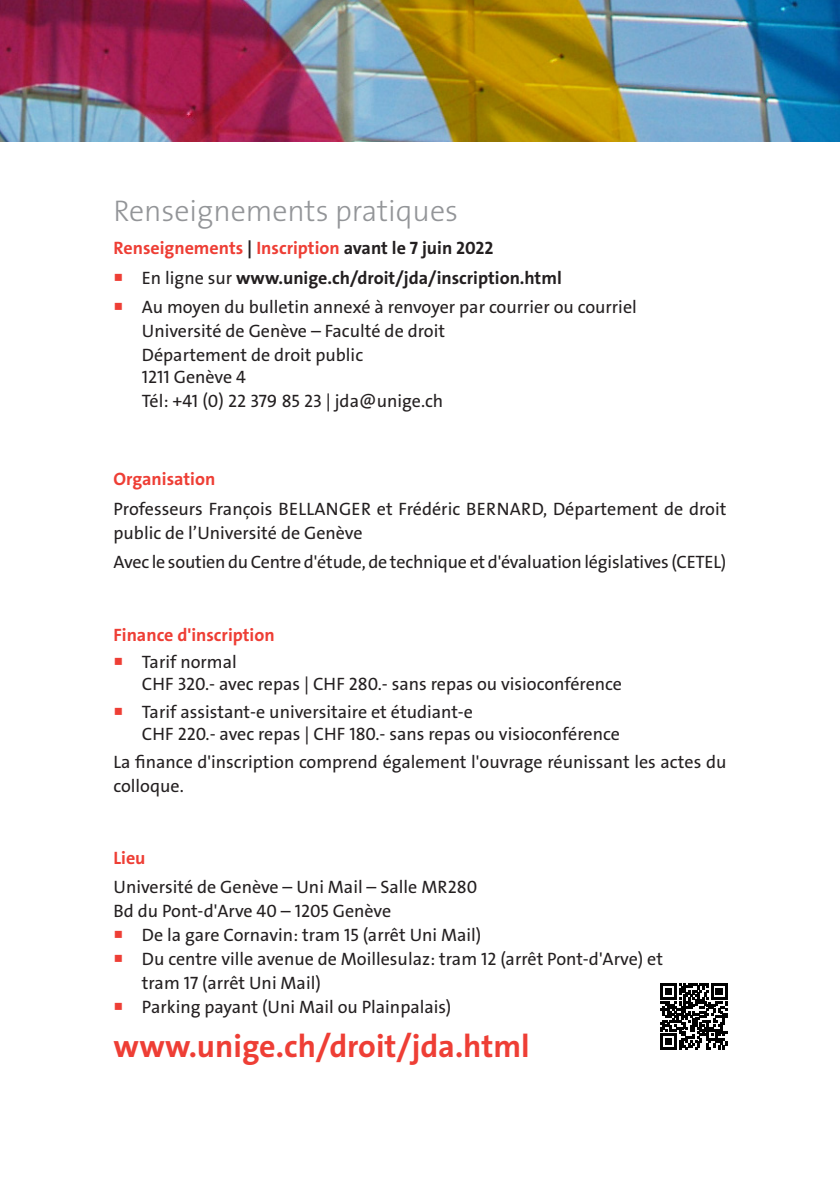
<style>
.page{position:relative;width:840px;height:1191px;background:#fff}
.page>*{position:absolute;margin:0;border:0;box-sizing:border-box;transform-origin:0 0}
.texte{font:700 32px "The Sans Os F";color:#ee3e35}
.texte-2{font:300 30px "The Sans Os F";color:#939598}
.retrait5{font:18px "The Sans Os F";color:#231f20}
.texte-3{font:18px/24px "The Sans Os F";color:#231f20}
.texte-4{font:700 18px "The Sans Os F";color:#ee3e35}
.retrait5-2{font:700 18px "The Sans Os F";color:#231f20}
.s1{color:#231f20}
.s2{color:#ee3e35}
.s3{font-weight:400}
</style>
<div class="page">
<svg style="left:660px;top:983px;width:66px;height:67px"></svg>
<img style="left:0;top:0;width:839px;height:142px">
<p class="texte-2" style="left:113px;top:191px;width:346px">Renseignements pratiques</p>
<p class="texte-4" style="left:113px;top:236px;width:381px">Renseignements <span class="s1">|</span> Inscription <span class="s1">avant le 7 juin 2022</span></p>
<p class="retrait5-2" style="left:113px;top:266px;width:449px"><span class="s2">○</span> <span class="s3">En ligne sur</span> www.unige.ch/droit/jda/inscription.html</p>
<p class="retrait5" style="left:113px;top:296px;width:524px"><span class="s2">○</span> Au moyen du bulletin annexé à renvoyer par courrier ou courriel</p>
<p class="retrait5" style="left:142px;top:320px;width:304px">Université de Genève – Faculté de droit</p>
<p class="retrait5" style="left:142px;top:344px;width:223px">Département de droit public</p>
<p class="retrait5" style="left:142px;top:366px;width:105px">1211 Genève 4</p>
<p class="retrait5" style="left:142px;top:390px;width:303px">Tél: +41 (0) 22 379 85 23 | jda@unige.ch</p>
<p class="texte-4" style="left:113px;top:467px;width:103px">Organisation</p>
<p class="texte-3" style="left:113px;top:497px;width:614px">Professeurs François BELLANGER et Frédéric BERNARD, Département de droit public de l’Université de Genève</p>
<p class="texte-3" style="left:113px;top:550px;width:614px">Avec le soutien du Centre d'étude, de technique et d'évaluation législatives (CETEL)</p>
<p class="texte-4" style="left:113px;top:623px;width:162px">Finance d'inscription</p>
<p class="retrait5" style="left:113px;top:650px;width:125px"><span class="s2">○</span> Tarif normal</p>
<p class="retrait5" style="left:142px;top:672px;width:481px">CHF 320.- avec repas | CHF 280.- sans repas ou visioconférence</p>
<p class="retrait5" style="left:113px;top:700px;width:361px"><span class="s2">○</span> Tarif assistant-e universitaire et étudiant-e</p>
<p class="retrait5" style="left:142px;top:722px;width:479px">CHF 220.- avec repas | CHF 180.- sans repas ou visioconférence</p>
<p class="texte-3" style="left:113px;top:749px;width:614px">La finance d'inscription comprend également l'ouvrage réunissant les actes du colloque.</p>
<p class="texte-4" style="left:113px;top:846px;width:34px">Lieu</p>
<p class="texte-3" style="left:113px;top:875px;width:365px">Université de Genève – Uni Mail – Salle MR280</p>
<p class="texte-3" style="left:113px;top:899px;width:279px">Bd du Pont-d'Arve 40 – 1205 Genève</p>
<p class="retrait5" style="left:113px;top:923px;width:369px"><span class="s2">○</span> De la gare Cornavin: tram 15 (arrêt Uni Mail)</p>
<p class="retrait5" style="left:113px;top:947px;width:550px"><span class="s2">○</span> Du centre ville avenue de Moillesulaz: tram 12 (arrêt Pont-d'Arve) et</p>
<p class="retrait5" style="left:142px;top:971px;width:180px">tram 17 (arrêt Uni Mail)</p>
<p class="retrait5" style="left:113px;top:995px;width:339px"><span class="s2">○</span> Parking payant (Uni Mail ou Plainpalais)</p>
<p class="texte" style="left:113px;top:1026px;width:417px">www.unige.ch/droit/jda.html</p>
</div>
